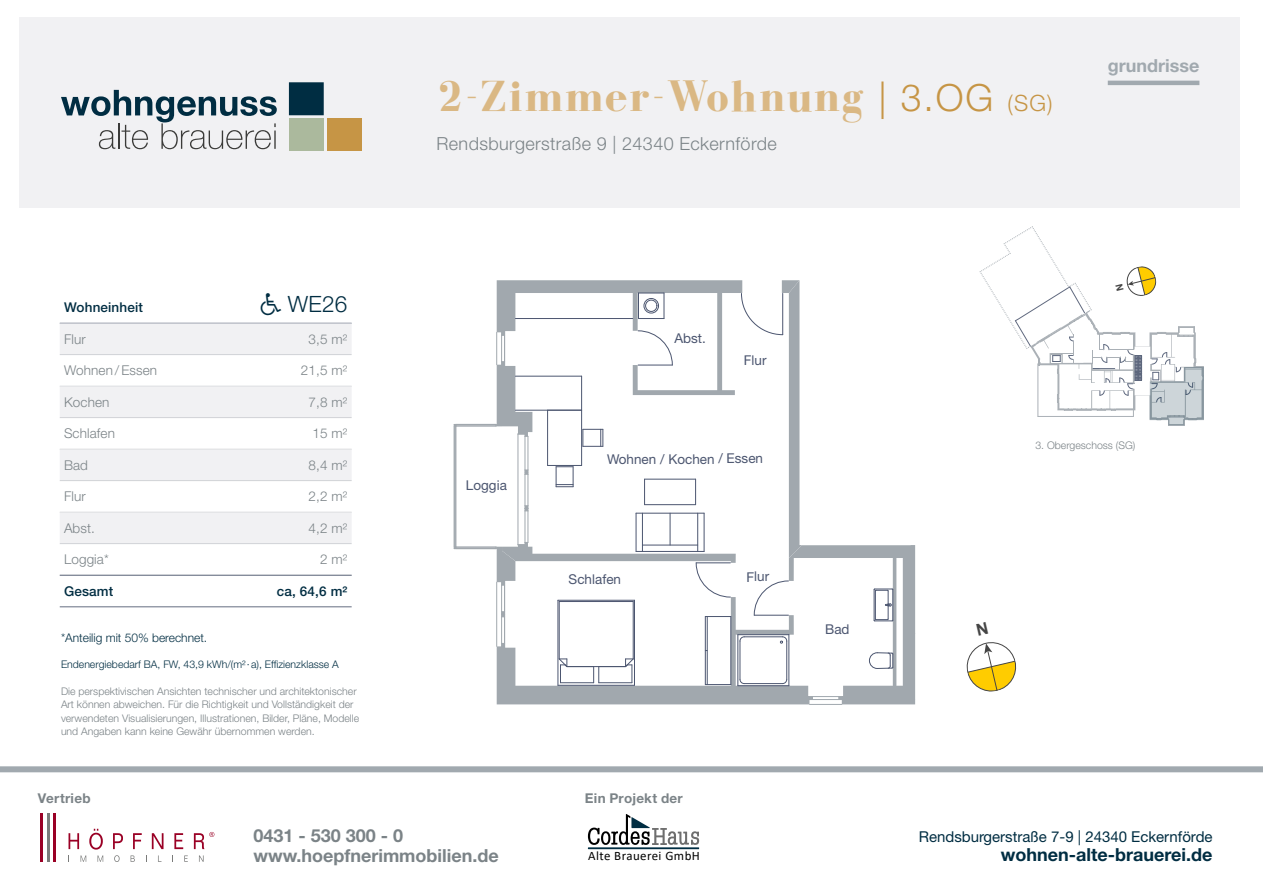
<style>
.page{position:relative;width:1263px;height:893px;background:#fff}
.page>*{position:absolute;margin:0;border:0;box-sizing:border-box;transform-origin:0 0}
.t1{font:700 45px "Bodoni FLF";letter-spacing:.05em;color:#dab884}
.t2{font:300 22.5px "Helvetica Neue LT Std";color:#002d42}
.t3{font:700 18px/19.5px "Helvetica Neue LT Std";color:#7b8387}
.t4{font:300 18px "Helvetica Neue LT Std";letter-spacing:.02em;color:#7b8387}
.t5{font:700 18px "Helvetica Neue LT Std";color:#002d42}
.t6{font:700 18px "Helvetica Neue LT Std";color:#a1a9af}
.t7{font:15px "Helvetica Neue LT Std";color:#002d42}
.t8{font:300 13.5px "Helvetica Neue LT Std";letter-spacing:.01em;color:#7b8387}
.t9{font:13.5px "Helvetica Neue LT Std";letter-spacing:-.01em;color:#4c5670}
.t10{font:500 13.5px "Helvetica Neue LT Std";letter-spacing:.01em;color:#002d42}
.t11{font:700 13.5px "Helvetica Neue LT Std";letter-spacing:.02em;color:#7b8387}
.t12{font:12.9px "Calibri";letter-spacing:.035em;color:#000}
.t13{font:300 12px "Helvetica Neue LT Std";color:#002d42}
.t14{font:300 10.5px/13.5px "Helvetica Neue LT Std";color:#7b8387}
.t15{font:300 10.5px "Helvetica Neue LT Std";color:#002d42}
.s1{font-family:"Helvetica Neue LT Std";font-weight:300;font-size:37.5px;color:#c69545}
.s2{font-family:"Helvetica Neue LT Std";font-weight:300;font-size:22.5px;color:#c69545}
</style>
<div class="page">
<div style="left:0;top:766px;width:1263px;height:6px;background:#a1a9af"></div>
<hr style="left:588px;top:847px;width:111px;height:2px;background:#002d42">
<svg style="left:588px;top:814px;width:111px;height:31px"></svg>
<svg style="left:113px;top:833px;width:10px;height:16px"></svg>
<svg style="left:133px;top:833px;width:9px;height:16px"></svg>
<svg style="left:152px;top:833px;width:12px;height:16px"></svg>
<svg style="left:174px;top:833px;width:9px;height:16px"></svg>
<svg style="left:69px;top:829px;width:34px;height:33px"></svg>
<svg style="left:114px;top:855px;width:6px;height:7px"></svg>
<svg style="left:131px;top:855px;width:4px;height:7px"></svg>
<svg style="left:184px;top:855px;width:4px;height:7px"></svg>
<svg style="left:199px;top:855px;width:5px;height:7px"></svg>
<hr style="left:40px;top:813px;width:3px;height:49px;background:#9a0025">
<hr style="left:47px;top:813px;width:2px;height:49px;background:#7a7b7a">
<hr style="left:54px;top:813px;width:2px;height:49px;background:#9a0025">
<svg style="left:194px;top:832px;width:20px;height:17px"></svg>
<div style="left:19px;top:17px;width:1220px;height:190px;background:#f1f1f3"></div>
<hr style="left:809px;top:704px;width:33px;height:1px;background:#a1a8ae">
<hr style="left:454px;top:548px;width:42px;height:1px;background:#a1a8ae">
<hr style="left:456px;top:547px;width:40px;height:1px;background:#a1a8ae">
<hr style="left:456px;top:426px;width:40px;height:1px;background:#a1a8ae">
<hr style="left:454px;top:424px;width:42px;height:1px;background:#a1a8ae">
<hr style="left:454px;top:424px;width:1px;height:125px;background:#a1a8ae">
<hr style="left:455px;top:426px;width:1px;height:121px;background:#a1a8ae">
<svg style="left:496px;top:280px;width:419px;height:424px"></svg>
<hr style="left:515px;top:318px;width:118px;height:1px;background:#4c5670">
<hr style="left:515px;top:376px;width:67px;height:1px;background:#4c5670">
<hr style="left:515px;top:410px;width:67px;height:1px;background:#4c5670">
<hr style="left:581px;top:376px;width:1px;height:34px;background:#4c5670">
<hr style="left:1108px;top:81px;width:91px;height:4px;background:#a1a9af">
<div style="left:60px;top:323px;width:292px;height:31px;background:#f1f1f3"></div>
<hr style="left:60px;top:354px;width:292px;height:1px;background:#d0d2d6">
<div style="left:60px;top:386px;width:292px;height:31px;background:#f1f1f3"></div>
<hr style="left:60px;top:417px;width:292px;height:1px;background:#d0d2d6">
<div style="left:60px;top:449px;width:292px;height:31px;background:#f1f1f3"></div>
<hr style="left:60px;top:480px;width:292px;height:1px;background:#d0d2d6">
<div style="left:60px;top:512px;width:292px;height:31px;background:#f1f1f3"></div>
<hr style="left:60px;top:543px;width:292px;height:1px;background:#d0d2d6">
<hr style="left:60px;top:575px;width:292px;height:1px;background:#767e8f">
<hr style="left:60px;top:606px;width:292px;height:1px;background:#767e8f">
<svg style="left:289px;top:82px;width:35px;height:33px"></svg>
<svg style="left:61px;top:90px;width:216px;height:59px"></svg>
<div style="left:289px;top:118px;width:35px;height:33px;background:#abb99d"></div>
<div style="left:327px;top:118px;width:34px;height:33px;background:#c69545"></div>
<svg style="left:980px;top:227px;width:224px;height:199px"></svg>
<svg style="left:966px;top:642px;width:51px;height:50px"></svg>
<p class="t10" style="left:64px;top:299px;width:80px">Wohneinheit</p>
<h2 class="t2" style="left:288px;top:290px;width:61px">WE26</h2>
<p class="t8" style="left:64px;top:330px;width:23px">Flur</p>
<p class="t8" style="left:308px;top:330px;width:40px">3,5 m²</p>
<p class="t8" style="left:64px;top:362px;width:95px">Wohnen /Essen</p>
<p class="t8" style="left:301px;top:362px;width:48px">21,5 m²</p>
<p class="t8" style="left:64px;top:393px;width:47px">Kochen</p>
<p class="t8" style="left:308px;top:393px;width:40px">7,8 m²</p>
<p class="t8" style="left:64px;top:425px;width:52px">Schlafen</p>
<p class="t8" style="left:312px;top:425px;width:37px">15 m²</p>
<p class="t8" style="left:64px;top:456px;width:26px">Bad</p>
<p class="t8" style="left:308px;top:456px;width:40px">8,4 m²</p>
<p class="t8" style="left:64px;top:488px;width:23px">Flur</p>
<p class="t8" style="left:308px;top:488px;width:40px">2,2 m²</p>
<p class="t8" style="left:64px;top:519px;width:33px">Abst.</p>
<p class="t8" style="left:308px;top:519px;width:40px">4,2 m²</p>
<p class="t8" style="left:64px;top:551px;width:46px">Loggia*</p>
<p class="t8" style="left:320px;top:551px;width:29px">2 m²</p>
<p class="t10" style="left:64px;top:583px;width:51px">Gesamt</p>
<p class="t10" style="left:277px;top:583px;width:72px">ca, 64,6 m²</p>
<p class="t13" style="left:61px;top:631px;width:148px">*Anteilig mit 50% berechnet.</p>
<p class="t15" style="left:61px;top:658px;width:279px">Endenergiebedarf BA, FW, 43,9 kWh/(m²·a), Effizienzklasse A</p>
<p class="t14" style="left:61px;top:684px;width:300px">Die perspektivischen Ansichten technischer und architektonischer Art können abweichen. Für die Richtigkeit und Vollständigkeit der verwendeten Visualisierungen, Illustrationen, Bilder, Pläne, Modelle und Angaben kann keine Gewähr übernommen werden.</p>
<h1 class="t1" style="left:437px;top:71px;width:617px">2-Zimmer-Wohnung <span class="s1">| 3.OG</span> <span class="s2">(SG)</span></h1>
<h3 class="t4" style="left:437px;top:132px;width:342px">Rendsburgerstraße 9 | 24340 Eckernförde</h3>
<h3 class="t6" style="left:1108px;top:55px;width:93px">grundrisse</h3>
<p class="t9" style="left:674px;top:330px;width:33px">Abst.</p>
<p class="t9" style="left:744px;top:352px;width:24px">Flur</p>
<p class="t9" style="left:466px;top:477px;width:43px">Loggia</p>
<p class="t9" style="left:607px;top:451px;width:158px">Wohnen / Kochen / Essen</p>
<p class="t9" style="left:569px;top:571px;width:54px">Schlafen</p>
<p class="t9" style="left:746px;top:569px;width:24px">Flur</p>
<p class="t9" style="left:825px;top:621px;width:26px">Bad</p>
<p class="t14" style="left:1035px;top:438px;width:101px">3. Obergeschoss (SG)</p>
<p class="t11" style="left:38px;top:790px;width:54px">Vertrieb</p>
<p class="t11" style="left:585px;top:790px;width:99px">Ein Projekt der</p>
<h3 class="t3" style="left:253px;top:825px;width:247px">0431 - 530 300 - 0 www.hoepfnerimmobilien.de</h3>
<p class="t12" style="left:588px;top:847px;width:113px">Alte Brauerei GmbH</p>
<h3 class="t7" style="left:919px;top:828px;width:295px">Rendsburgerstraße 7-9 | 24340 Eckernförde</h3>
<h3 class="t5" style="left:1001px;top:843px;width:213px">wohnen-alte-brauerei.de</h3>
</div>
